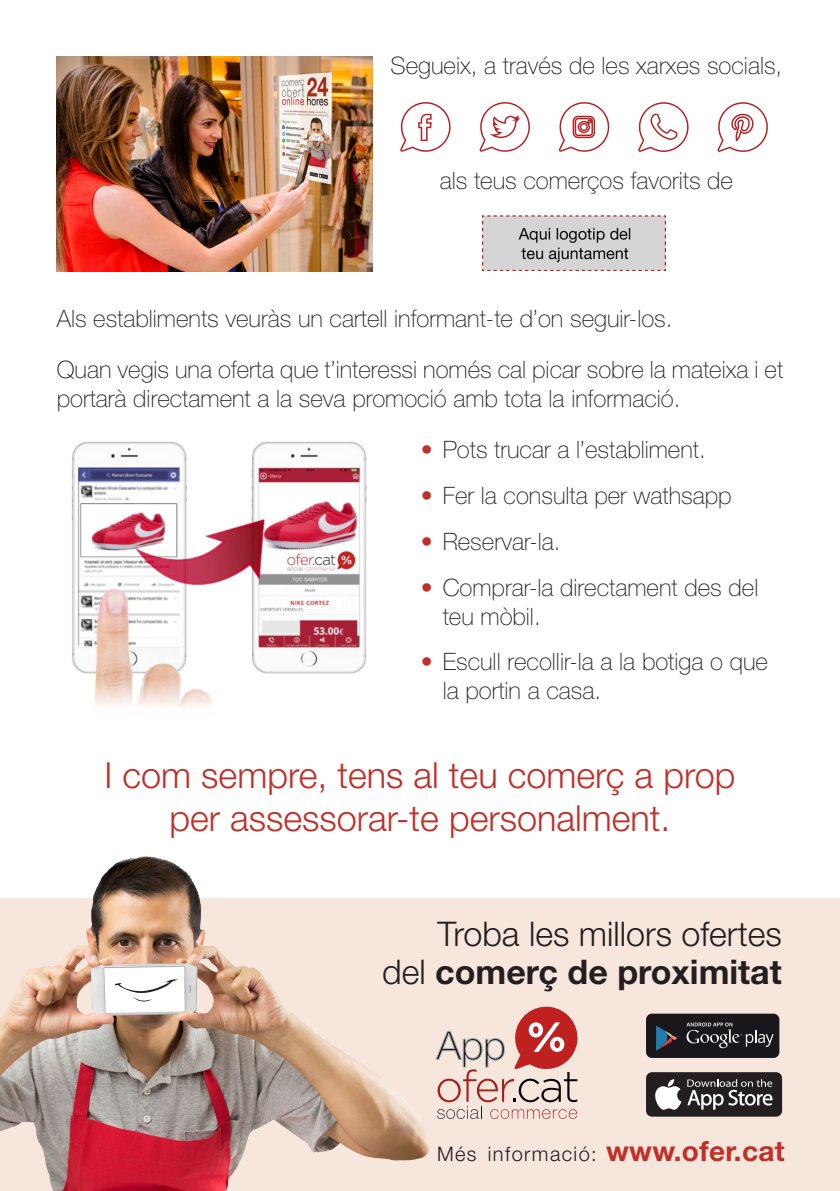
<style>
.page{position:relative;width:840px;height:1191px;background:#fff}
.page>*{position:absolute;margin:0;border:0;box-sizing:border-box;transform-origin:0 0}
.t1{font:300 36px/43.2px "Helvetica Neue LT Std";color:#c02f28;text-align:center}
.t2{font:300 34px "Helvetica Neue LT Std";color:#231f20}
.t3{font:700 34px "Helvetica Neue LT Std";color:#231f20}
.t4{font:100 24px/28.8px "Helvetica Neue LT Std";color:#231f20}
.t5{font:300 20px "Helvetica Neue LT Std";letter-spacing:.07em;color:#231f20}
.s1{color:#c02f28}
.s2{font-weight:300}
.s3{font-weight:700;font-size:28px;color:#c02f28}
</style>
<div class="page">
<div style="left:0;top:899px;width:839px;height:292px;background:#f7e6dc"></div>
<img style="left:0;top:857px;width:312px;height:334px">
<svg style="left:115px;top:978px;width:62px;height:24px"></svg>
<img style="left:57px;top:57px;width:315px;height:214px">
<svg style="left:435px;top:1006px;width:143px;height:113px"></svg>
<div style="left:645px;top:1013px;width:134px;height:45px;background:#1a171c;border-radius:6px"></div>
<svg style="left:656px;top:1025px;width:20px;height:25px"></svg>
<svg style="left:686px;top:1022px;width:87px;height:26px"></svg>
<div style="left:645px;top:1072px;width:136px;height:44px;background:#231f20;border-radius:6px"></div>
<svg style="left:655px;top:1079px;width:26px;height:30px"></svg>
<svg style="left:687px;top:1079px;width:85px;height:30px"></svg>
<img style="left:71px;top:441px;width:296px;height:266px">
<svg style="left:400px;top:102px;width:51px;height:50px"></svg>
<svg style="left:479px;top:102px;width:51px;height:50px"></svg>
<svg style="left:559px;top:102px;width:51px;height:50px"></svg>
<svg style="left:717px;top:102px;width:51px;height:50px"></svg>
<svg style="left:638px;top:102px;width:51px;height:50px"></svg>
<img style="left:482px;top:215px;width:183px;height:56px">
<p class="t4" style="left:390px;top:51px;width:393px">Segueix, a través de les xarxes socials,</p>
<p class="t4" style="left:439px;top:166px;width:294px">als teus comerços favorits de</p>
<p class="t4" style="left:57px;top:303px;width:617px">Als establiments veuràs un cartell informant-te d’on seguir-los.</p>
<p class="t4" style="left:57px;top:355px;width:727px">Quan vegis una oferta que t’interessi només cal picar sobre la mateixa i et portarà directament a la seva promoció amb tota la informació.</p>
<p class="t4" style="left:420px;top:435px;width:286px"><span class="s1">•</span> Pots trucar a l’establiment.</p>
<p class="t4" style="left:420px;top:481px;width:312px"><span class="s1">•</span> Fer la consulta per wathsapp</p>
<p class="t4" style="left:420px;top:527px;width:141px"><span class="s1">•</span> Reservar-la.</p>
<p class="t4" style="left:442px;top:573px;width:317px;text-indent:-22px"><span class="s1">•</span> Comprar-la directament des del teu mòbil.</p>
<p class="t4" style="left:442px;top:647px;width:326px;text-indent:-22px"><span class="s1">•</span> Escull recollir-la a la botiga o que la portin a casa.</p>
<p class="t1" style="left:104px;top:752px;width:632px">I com sempre, tens al teu comerç a prop per assessorar-te personalment.</p>
<p class="t2" style="left:437px;top:913px;width:345px">Troba les millors ofertes</p>
<p class="t3" style="left:382px;top:950px;width:401px"><span class="s2">del</span> comerç de proximitat</p>
<p class="t5" style="left:437px;top:1142px;width:349px">Més informació: <span class="s3">www.ofer.cat</span></p>
</div>
